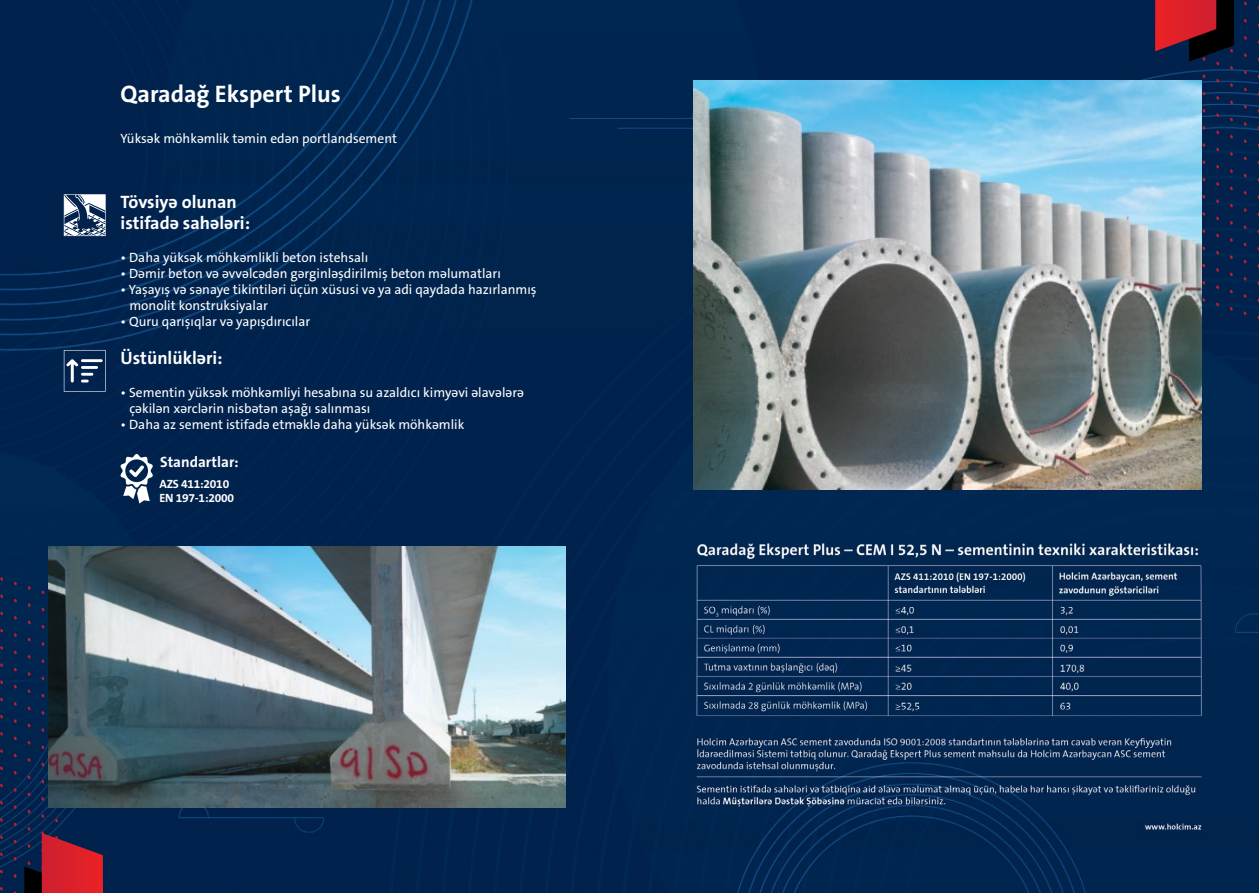
<style>
.page{position:relative;width:1259px;height:893px;background:#fff}
.page>*{position:absolute;margin:0;border:0;box-sizing:border-box;transform-origin:0 0}
.t1{font:700 24px "The Sans B Plus W7";color:#fff}
.t2{font:700 18px/21.6px "The Sans B Plus W7";color:#fff}
.t3{font:700 15px "The Sans B Plus W7";color:#fff}
.t4{font:13.5px/16.2px "The Sans B Plus W5 Plain";color:#fff}
.t5{font:700 12px/14.4px "The Sans B Plus W7";letter-spacing:-.02em;color:#fff}
</style>
<div class="page">
<img style="left:0;top:0;width:1259px;height:893px">
<svg style="left:1243px;top:139px;width:3px;height:4px"></svg>
<svg style="left:1243px;top:156px;width:3px;height:4px"></svg>
<svg style="left:1243px;top:174px;width:3px;height:4px"></svg>
<svg style="left:1243px;top:191px;width:3px;height:4px"></svg>
<svg style="left:1243px;top:208px;width:3px;height:4px"></svg>
<svg style="left:1243px;top:225px;width:3px;height:4px"></svg>
<svg style="left:1243px;top:260px;width:3px;height:4px"></svg>
<svg style="left:1243px;top:277px;width:3px;height:4px"></svg>
<svg style="left:1243px;top:294px;width:3px;height:4px"></svg>
<svg style="left:1243px;top:311px;width:3px;height:4px"></svg>
<svg style="left:14px;top:599px;width:3px;height:4px"></svg>
<svg style="left:14px;top:616px;width:3px;height:4px"></svg>
<svg style="left:14px;top:633px;width:3px;height:4px"></svg>
<svg style="left:14px;top:650px;width:3px;height:4px"></svg>
<svg style="left:14px;top:685px;width:3px;height:4px"></svg>
<svg style="left:14px;top:702px;width:3px;height:4px"></svg>
<svg style="left:14px;top:719px;width:3px;height:4px"></svg>
<svg style="left:14px;top:736px;width:3px;height:4px"></svg>
<svg style="left:14px;top:771px;width:3px;height:4px"></svg>
<svg style="left:14px;top:788px;width:3px;height:4px"></svg>
<svg style="left:14px;top:805px;width:3px;height:4px"></svg>
<svg style="left:14px;top:822px;width:3px;height:4px"></svg>
<svg style="left:14px;top:857px;width:3px;height:4px"></svg>
<svg style="left:14px;top:874px;width:3px;height:4px"></svg>
<svg style="left:0;top:577px;width:3px;height:4px"></svg>
<svg style="left:0;top:594px;width:3px;height:4px"></svg>
<svg style="left:0;top:629px;width:3px;height:4px"></svg>
<svg style="left:0;top:646px;width:3px;height:4px"></svg>
<svg style="left:0;top:663px;width:3px;height:4px"></svg>
<svg style="left:0;top:680px;width:3px;height:4px"></svg>
<svg style="left:0;top:715px;width:3px;height:4px"></svg>
<svg style="left:0;top:732px;width:3px;height:4px"></svg>
<svg style="left:0;top:749px;width:3px;height:4px"></svg>
<svg style="left:0;top:766px;width:3px;height:4px"></svg>
<svg style="left:0;top:801px;width:3px;height:4px"></svg>
<svg style="left:0;top:818px;width:3px;height:4px"></svg>
<svg style="left:0;top:835px;width:3px;height:4px"></svg>
<svg style="left:0;top:852px;width:3px;height:4px"></svg>
<svg style="left:0;top:887px;width:3px;height:4px"></svg>
<svg style="left:24px;top:586px;width:79px;height:307px;background:#3a2242"></svg>
<svg style="left:1155px;top:0;width:79px;height:311px;background:#342746"></svg>
<img style="left:49px;top:546px;width:517px;height:262px">
<img style="left:693px;top:81px;width:508px;height:408px">
<svg style="left:120px;top:454px;width:33px;height:50px"></svg>
<svg style="left:64px;top:194px;width:42px;height:42px"></svg>
<svg style="left:64px;top:350px;width:42px;height:42px;background:#324d6f"></svg>
<h1 class="t1" style="left:121px;top:78px;width:222px">Qaradağ Ekspert Plus</h1>
<p class="t4" style="left:121px;top:131px;width:278px">Yüksək möhkəmlik təmin edən portlandsement</p>
<h2 class="t2" style="left:121px;top:191px;width:131px">Tövsiyə olunan istifadə sahələri:</h2>
<p class="t4" style="left:121px;top:249px;width:249px">• Daha yüksək möhkəmlikli beton istehsalı</p>
<p class="t4" style="left:121px;top:265px;width:382px">• Dəmir beton və əvvəlcədən gərginləşdirilmiş beton məlumatları</p>
<p class="t4" style="left:129px;top:281px;width:409px;text-indent:-9px">• Yaşayış və sənaye tikintiləri üçün xüsusi və ya adi qaydada hazırlanmış monolit konstruksiyalar</p>
<p class="t4" style="left:121px;top:314px;width:191px">• Quru qarışıqlar və yapışdırıcılar</p>
<h2 class="t2" style="left:121px;top:347px;width:104px">Üstünlükləri:</h2>
<p class="t4" style="left:129px;top:384px;width:396px;text-indent:-9px">• Sementin yüksək möhkəmliyi hesabına su azaldıcı kimyəvi əlavələrə çəkilən xərclərin nisbətən aşağı salınması</p>
<p class="t4" style="left:121px;top:416px;width:345px">• Daha az sement istifadə etməklə daha yüksək möhkəmlik</p>
<p class="t3" style="left:160px;top:452px;width:80px">Standartlar:</p>
<p class="t5" style="left:160px;top:476px;width:76px">AZS 411:2010<br>EN 197-1:2000</p>
</div>
